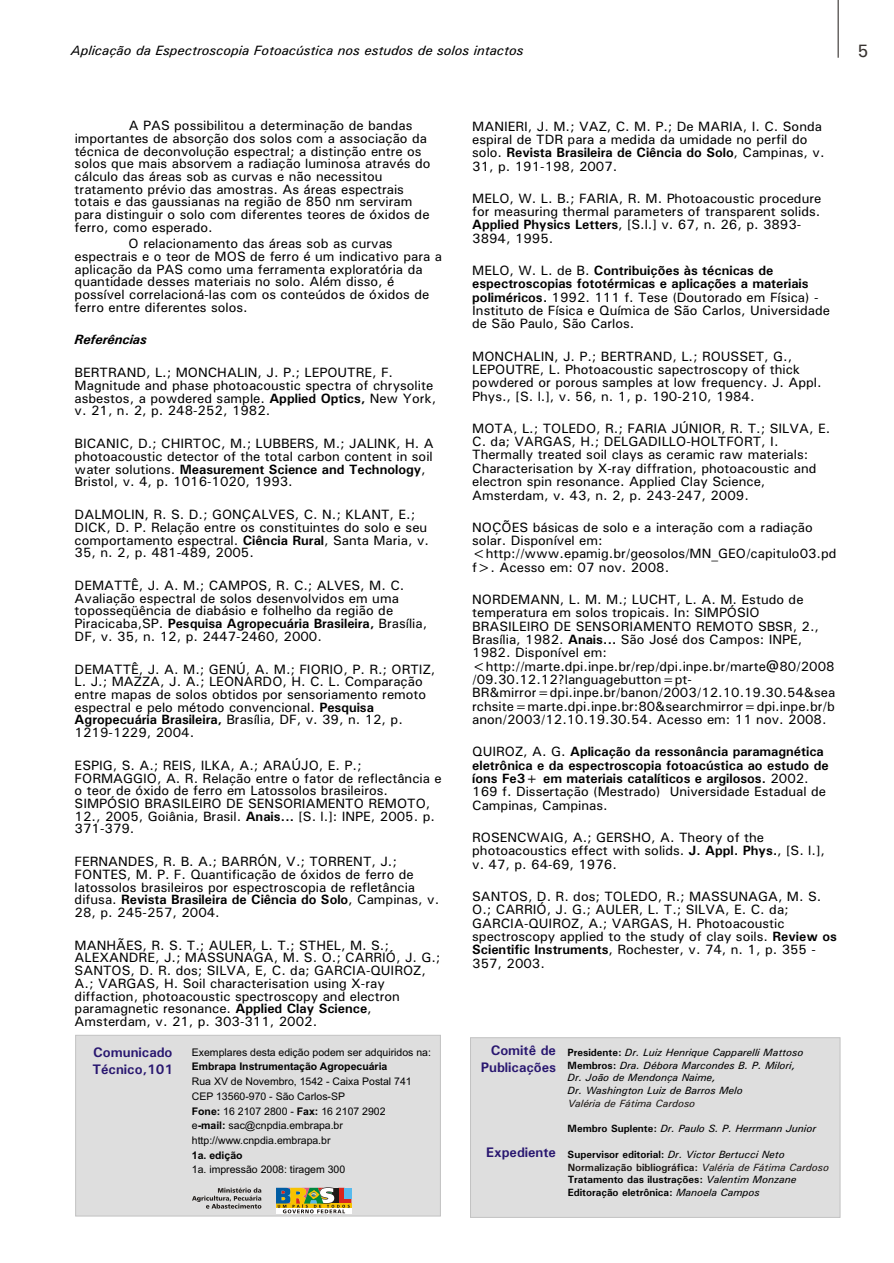
<style>
.page{position:relative;width:894px;height:1263px;background:#fff}
.page>*{position:absolute;margin:0;border:0;box-sizing:border-box;transform-origin:0 0}
.t1{font:18px "Univers";color:#383330}
.t2{font:700 13.8px/16.8px "Univers";color:#291770;text-align:right}
.t3{font:13.5px/12.8px "Univers";color:#000}
.t4{font:700 13.5px/13.4px "Univers";color:#000}
.t5{font:italic 13.5px "Univers";color:#000}
.t6{font:italic 700 13.5px "Univers";color:#000}
.t7{font:italic 10.5px/12.8px "Univers";color:#000}
.t8{font:10.5px/14.7px "Arial";color:#000}
.t9{font:700 10.5px/12.8px "Univers";color:#000}
.t10{font:700 10.5px "Univers";color:#1f1a17}
.t11{font:700 10.5px "Arial";color:#000}
.t12{font:italic 10.5px "Univers";color:#1f1a17}
.s1{font-weight:700}
.s2{font-weight:400}
.s3{font-weight:700;font-style:normal}
.s4{font-weight:400;font-style:italic}
</style>
<div class="page">
<hr style="left:838px;top:0;width:1px;height:58px;background:#1f1a17">
<div style="left:470px;top:1038px;width:370px;height:180px;background:#dedede;border:1px solid #c2c2c2"></div>
<div style="left:75px;top:1035px;width:366px;height:181px;background:#dedede;border:1px solid #c2c2c2"></div>
<svg style="left:192px;top:1188px;width:69px;height:21px"></svg>
<svg style="left:276px;top:1213px;width:75px;height:1px"></svg>
<svg style="left:276px;top:1187px;width:75px;height:26px;background:#a09b6a"></svg>
<p class="t5" style="left:71px;top:45px;width:454px">Aplicação da Espectroscopia Fotoacústica nos estudos de solos intactos</p>
<h1 class="t1" style="left:858px;top:44px;width:13px">5</h1>
<p class="t3" style="left:75px;top:120px;width:357px;text-indent:54px">A PAS possibilitou a determinação de bandas importantes de absorção dos solos com a associação da técnica de deconvolução espectral; a distinção entre os solos que mais absorvem a radiação luminosa através do cálculo das áreas sob as curvas e não necessitou tratamento prévio das amostras. As áreas espectrais totais e das gaussianas na região de 850 nm serviram para distinguir o solo com diferentes teores de óxidos de ferro, como esperado.</p>
<p class="t3" style="left:75px;top:238px;width:369px;text-indent:54px">O relacionamento das áreas sob as curvas espectrais e o teor de MOS de ferro é um indicativo para a aplicação da PAS como uma ferramenta exploratória da quantidade desses materiais no solo. Além disso, é possível correlacioná-las com os conteúdos de óxidos de ferro entre diferentes solos.</p>
<p class="t6" style="left:75px;top:335px;width:74px">Referências</p>
<p class="t3" style="left:75px;top:368px;width:363px">BERTRAND, L.; MONCHALIN, J. P.; LEPOUTRE, F.<br>Magnitude and phase photoacoustic spectra of chrysolite asbestos, a powdered sample. <span class="s1">Applied Optics,</span> New York, v. 21, n. 2, p. 248-252, 1982.</p>
<p class="t3" style="left:75px;top:438px;width:361px">BICANIC, D.; CHIRTOC, M.; LUBBERS, M.; JALINK, H. A photoacoustic detector of the total carbon content in soil water solutions. <span class="s1">Measurement Science and Technology</span>, Bristol, v. 4, p. 1016-1020, 1993.</p>
<p class="t3" style="left:75px;top:509px;width:356px">DALMOLIN, R. S. D.; GONÇALVES, C. N.; KLANT, E.; DICK, D. P. Relação entre os constituintes do solo e seu comportamento espectral. <span class="s1">Ciência Rural</span>, Santa Maria, v.<br>35, n. 2, p. 481-489, 2005.</p>
<p class="t3" style="left:75px;top:580px;width:354px">DEMATTÊ, J. A. M.; CAMPOS, R. C.; ALVES, M. C.<br>Avaliação espectral de solos desenvolvidos em uma toposseqüência de diabásio e folhelho da região de Piracicaba,SP. <span class="s1">Pesquisa Agropecuária Brasileira,</span> Brasília, DF, v. 35, n. 12, p. 2447-2460, 2000.</p>
<p class="t3" style="left:75px;top:664px;width:362px">DEMATTÊ, J. A. M.; GENÚ, A. M.; FIORIO, P. R.; ORTIZ, L. J.; MAZZA, J. A.; LEONARDO, H. C. L. Comparação entre mapas de solos obtidos por sensoriamento remoto espectral e pelo método convencional. <span class="s1">Pesquisa Agropecuária Brasileira,</span> Brasília, DF, v. 39, n. 12, p.<br>1219-1229, 2004.</p>
<p class="t3" style="left:75px;top:760px;width:369px">ESPIG, S. A.; REIS, ILKA, A.; ARAÚJO, E. P.; FORMAGGIO, A. R. Relação entre o fator de reflectância e o teor de óxido de ferro em Latossolos brasileiros.<br>SIMPÓSIO BRASILEIRO DE SENSORIAMENTO REMOTO, 12., 2005, Goiânia, Brasil. <span class="s1">Anais...</span> [S. l.]: INPE, 2005. p.<br>371-379.</p>
<p class="t3" style="left:75px;top:856px;width:366px">FERNANDES, R. B. A.; BARRÓN, V.; TORRENT, J.; FONTES, M. P. F. Quantificação de óxidos de ferro de latossolos brasileiros por espectroscopia de refletância difusa. <span class="s1">Revista Brasileira de Ciência do Solo</span>, Campinas, v.<br>28, p. 245-257, 2004.</p>
<p class="t3" style="left:75px;top:940px;width:367px">MANHÃES, R. S. T.; AULER, L. T.; STHEL, M. S.; ALEXANDRE, J.; MASSUNAGA, M. S. O.; CARRIÓ, J. G.; SANTOS, D. R. dos; SILVA, E, C. da; GARCIA-QUIROZ, A.; VARGAS, H. Soil characterisation using X-ray diffaction, photoacoustic spectroscopy and electron paramagnetic resonance. <span class="s1">Applied Clay Science</span>, Amsterdam, v. 21, p. 303-311, 2002.</p>
<p class="t2" style="left:93px;top:1045px;width:82px;text-align:left">Comunicado<br>Técnico,101</p>
<p class="t8" style="left:192px;top:1046px;width:241px">Exemplares desta edição podem ser adquiridos na:</p>
<p class="t11" style="left:192px;top:1063px;width:197px">Embrapa Instrumentação Agropecuária</p>
<p class="t8" style="left:192px;top:1075px;width:221px">Rua XV de Novembro, 1542 - Caixa Postal 741<br>CEP 13560-970 - São Carlos-SP<br><span class="s1">Fone:</span> 16 2107 2800 - <span class="s1">Fax:</span> 16 2107 2902 e<span class="s1">-mail:</span> sac@cnpdia.embrapa.br http://www.cnpdia.embrapa.br</p>
<p class="t11" style="left:192px;top:1151px;width:52px">1a. edição</p>
<p class="t8" style="left:192px;top:1163px;width:155px">1a. impressão 2008: tiragem 300</p>
<p class="t3" style="left:472px;top:120px;width:354px;line-height:13.4px">MANIERI, J. M.; VAZ, C. M. P.; De MARIA, I. C. Sonda espiral de TDR para a medida da umidade no perfil do solo. <span class="s1">Revista Brasileira de Ciência do Solo</span>, Campinas, v.<br>31, p. 191-198, 2007.</p>
<p class="t3" style="left:472px;top:193px;width:351px;line-height:13.4px">MELO, W. L. B.; FARIA, R. M. Photoacoustic procedure for measuring thermal parameters of transparent solids.<br><span class="s1">Applied Physics Letters</span>, [S.l.] v. 67, n. 26, p. 3893- 3894, 1995.</p>
<p class="t3" style="left:472px;top:265px;width:359px;line-height:13.4px">MELO, W. L. de B. <span class="s1">Contribuições às técnicas de espectroscopias fototérmicas e aplicações a materiais poliméricos.</span> 1992. 111 f. Tese (Doutorado em Física) - Instituto de Física e Química de São Carlos, Universidade de São Paulo, São Carlos.</p>
<p class="t3" style="left:472px;top:350px;width:351px;line-height:13.4px">MONCHALIN, J. P.; BERTRAND, L.; ROUSSET, G., LEPOUTRE, L. Photoacoustic sapectroscopy of thick powdered or porous samples at low frequency. J. Appl.<br>Phys., [S. l.], v. 56, n. 1, p. 190-210, 1984.</p>
<p class="t3" style="left:472px;top:423px;width:360px;line-height:13.4px">MOTA, L.; TOLEDO, R.; FARIA JÚNIOR, R. T.; SILVA, E.<br>C. da; VARGAS, H.; DELGADILLO-HOLTFORT, I.<br>Thermally treated soil clays as ceramic raw materials:<br>Characterisation by X-ray diffration, photoacoustic and electron spin resonance. Applied Clay Science, Amsterdam, v. 43, n. 2, p. 243-247, 2009.</p>
<p class="t3" style="left:472px;top:522px;width:366px;line-height:13.4px">NOÇÕES básicas de solo e a interação com a radiação solar. Disponível em: &lt;http://www.epamig.br/geosolos/MN_GEO/capitulo03.pd f&gt;. Acesso em: 07 nov. 2008.</p>
<p class="t3" style="left:472px;top:594px;width:365px;line-height:13.4px">NORDEMANN, L. M. M.; LUCHT, L. A. M. Estudo de temperatura em solos tropicais. In: SIMPÓSIO BRASILEIRO DE SENSORIAMENTO REMOTO SBSR, 2., Brasília, 1982. <span class="s1">Anais...</span> São José dos Campos: INPE, 1982. Disponível em: &lt;http://marte.dpi.inpe.br/rep/dpi.inpe.br/marte@80/2008 /09.30.12.12?languagebutton=pt-BR&amp;mirror=dpi.inpe.br/banon/2003/12.10.19.30.54&amp;sea rchsite=marte.dpi.inpe.br:80&amp;searchmirror=dpi.inpe.br/b anon/2003/12.10.19.30.54. Acesso em: 11 nov. 2008.</p>
<p class="t4" style="left:472px;top:746px;width:358px"><span class="s2">QUIROZ, A. G.</span> Aplicação da ressonância paramagnética eletrônica e da espectroscopia fotoacústica ao estudo de íons Fe3+ em materiais catalíticos e argilosos. <span class="s2">2002.<br>169 f. Dissertação (Mestrado) Universidade Estadual de Campinas, Campinas.</span></p>
<p class="t3" style="left:472px;top:832px;width:354px;line-height:13.4px">ROSENCWAIG, A.; GERSHO, A. Theory of the photoacoustics effect with solids. <span class="s1">J. Appl. Phys.</span>, [S. l.], v. 47, p. 64-69, 1976.</p>
<p class="t3" style="left:472px;top:891px;width:366px;line-height:13.4px">SANTOS, D. R. dos; TOLEDO, R.; MASSUNAGA, M. S.<br>O.; CARRIÓ, J. G.; AULER, L. T.; SILVA, E. C. da; GARCIA-QUIROZ, A.; VARGAS, H. Photoacoustic spectroscopy applied to the study of clay soils. <span class="s1">Review os Scientific Instruments</span>, Rochester, v. 74, n. 1, p. 355 - 357, 2003.</p>
<p class="t2" style="left:481px;top:1044px;width:77px">Comitê de<br>Publicações</p>
<p class="t2" style="left:486px;top:1146px;width:71px">Expediente</p>
<p class="t7" style="left:568px;top:1047px;width:237px"><span class="s3">Presidente:</span> Dr. Luiz Henrique Capparelli Mattoso <span class="s3">Membros:</span> Dra. Débora Marcondes B. P. Milori, Dr. João de Mendonça Naime,<br>Dr. Washington Luiz de Barros Melo</p>
<p class="t7" style="left:568px;top:1123px;width:250px"><span class="s3">Membro Suplente:</span> Dr. Paulo S. P. Herrmann Junior</p>
<p class="t7" style="left:568px;top:1149px;width:219px"><span class="s3">Supervisor editorial:</span> Dr. Victor Bertucci Neto</p>
<p class="t9" style="left:568px;top:1174px;width:230px">Tratamento das ilustrações: <span class="s4">Valentim Monzane<br></span>Editoração eletrônica: <span class="s4">Manoela Campos</span></p>
<p class="t12" style="left:568px;top:1100px;width:129px">Valéria de Fátima Cardoso</p>
<p class="t10" style="left:568px;top:1163px;width:263px">Normalização bibliográfica: <span class="s4">Valéria de Fátima Cardoso</span></p>
</div>
